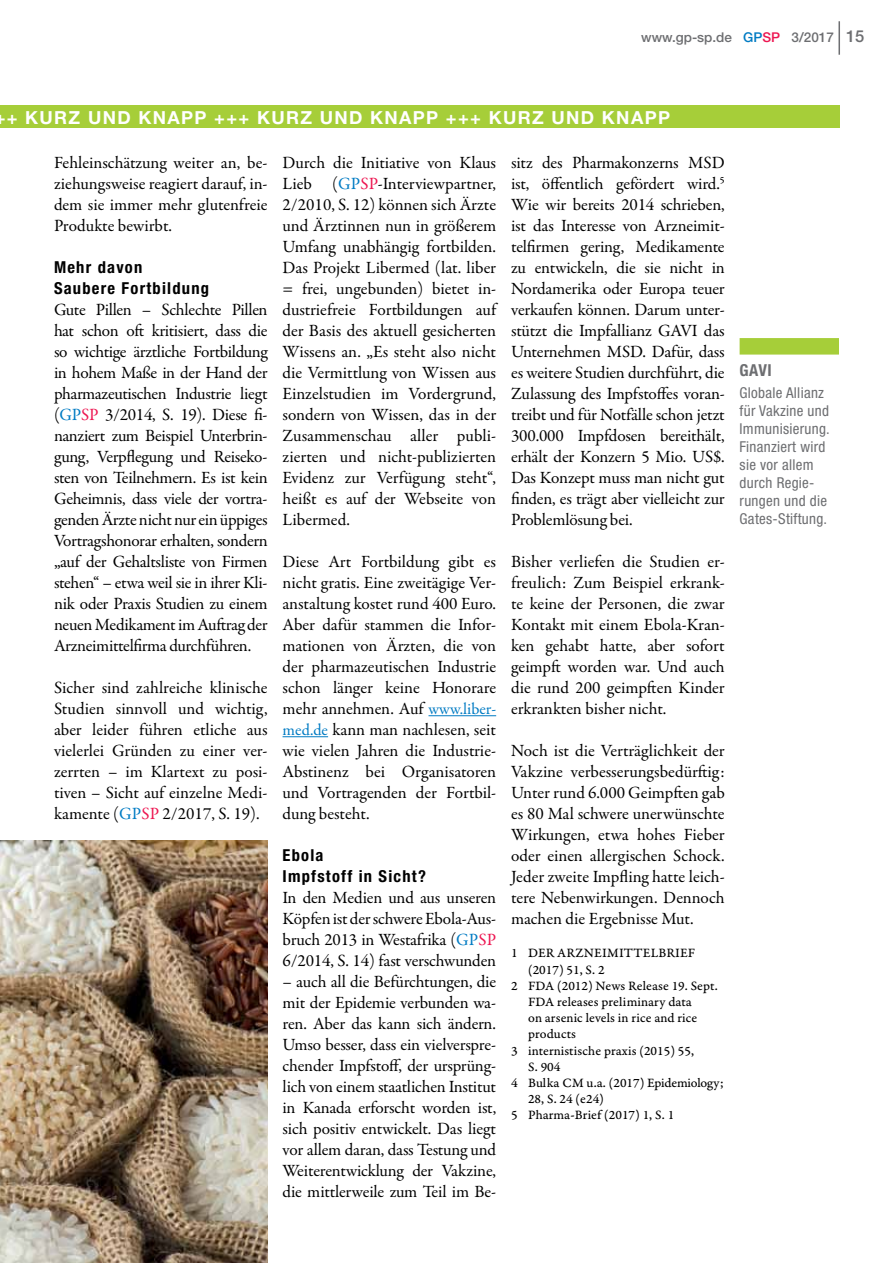
<style>
.page{position:relative;width:893px;height:1263px;background:#fff}
.page>*{position:absolute;margin:0;border:0;box-sizing:border-box;transform-origin:0 0}
.t1{font:700 18px "Helvetica Neue LT";letter-spacing:.075em;color:#fff}
.t2{font:17.25px/21px "Garamond Premr Pro";letter-spacing:-.01em;color:#000;text-align:justify}
.t3{font:700 condensed 16.5px/21px "Helvetica Neue LT";letter-spacing:.075em;color:#000}
.t4{font:700 condensed 16.5px "Helvetica Neue LT";color:#6d6e71}
.t5{font:condensed 15px/18px "Helvetica Neue LT";letter-spacing:.02em;color:#6d6e71}
.t6{font:13.5px "Garamond Premr Pro Capt";color:#000}
.t7{font:500 13.5px "Helvetica Neue LT";color:#6d6e71}
.s1{color:#007bc3}
.s2{color:#ed1651}
.s3{font-size:16.5px}
.s4{font-size:16.5px;color:#007bc3}
</style>
<div class="page">
<hr style="left:838px;top:21px;width:2px;height:34px;background:#6d6e71">
<div style="left:0;top:105px;width:840px;height:22px;background:#a6ce39"></div>
<hr style="left:428px;top:715px;width:68px;height:1px;background:#007bc3">
<hr style="left:283px;top:736px;width:45px;height:1px;background:#007bc3">
<div style="left:740px;top:338px;width:99px;height:17px;background:#a6ce39"></div>
<img style="left:0;top:840px;width:268px;height:423px">
<p class="t7" style="left:641px;top:29px;width:225px">www.gp-sp.de <span class="s1">GP</span><span class="s2">SP</span> 3/2017 <span class="s3">15</span></p>
<p class="t1" style="left:-5px;top:106px;width:677px">++ KURZ UND KNAPP +++ KURZ UND KNAPP +++ KURZ UND KNAPP</p>
<p class="t2" style="left:54px;top:152px;width:215px">Fehleinschätzung weiter an, be&shy;ziehungsweise reagiert darauf, in&shy;dem sie immer mehr glutenfreie Produkte bewirbt.</p>
<p class="t3" style="left:54px;top:256px;width:157px">Mehr davon<br>Saubere Fortbildung</p>
<p class="t2" style="left:54px;top:299px;width:215px">Gute Pillen – Schlechte Pillen hat schon oft kritisiert, dass die so wichtige ärztliche Fortbildung in hohem Maße in der Hand der pharmazeutischen Industrie liegt (<span class="s1">GP</span><span class="s2">SP</span> 3/2014, S. 19). Diese fi&shy;nanziert zum Beispiel Unterbrin&shy;gung, Verpflegung und Reiseko&shy;sten von Teilnehmern. Es ist kein Geheimnis, dass viele der vortra&shy;genden Ärzte nicht nur ein üppiges Vortragshonorar erhalten, sondern „auf der Gehaltsliste von Firmen stehen“ – etwa weil sie in ihrer Kli&shy;nik oder Praxis Studien zu einem neuen Medikament im Auftrag der Arzneimittelfirma durchführen.</p>
<p class="t2" style="left:54px;top:677px;width:215px">Sicher sind zahlreiche klinische Studien sinnvoll und wichtig, aber leider führen etliche aus vielerlei Gründen zu einer ver&shy;zerrten – im Klartext zu posi&shy;tiven – Sicht auf einzelne Medi&shy;kamente (<span class="s1">GP</span><span class="s2">SP</span> 2/2017, S. 19).</p>
<p class="t2" style="left:511px;top:152px;width:215px">sitz des Pharmakonzerns MSD ist, öffentlich gefördert wird.<sup>5<br></sup>Wie wir bereits 2014 schrieben, ist das Interesse von Arzneimit&shy;telfirmen gering, Medikamente zu entwickeln, die sie nicht in Nordamerika oder Europa teuer verkaufen können. Darum unter&shy;stützt die Impfallianz GAVI das Unternehmen MSD. Dafür, dass es weitere Studien durchführt, die Zulassung des Impfstoffes voran&shy;treibt und für Notfälle schon jetzt 300.000 Impfdosen bereithält, erhält der Konzern 5 Mio. US$.<br>Das Konzept muss man nicht gut finden, es trägt aber vielleicht zur Problemlösung bei.</p>
<p class="t2" style="left:511px;top:551px;width:215px">Bisher verliefen die Studien er&shy;freulich: Zum Beispiel erkrank&shy;te keine der Personen, die zwar Kontakt mit einem Ebola-Kran&shy;ken gehabt hatte, aber sofort geimpft worden war. Und auch die rund 200 geimpften Kinder erkrankten bisher nicht.</p>
<p class="t2" style="left:511px;top:740px;width:215px">Noch ist die Verträglichkeit der Vakzine verbesserungsbedürftig:<br>Unter rund 6.000 Geimpften gab es 80 Mal schwere unerwünschte Wirkungen, etwa hohes Fieber oder einen allergischen Schock.<br>Jeder zweite Impfling hatte leich&shy;tere Nebenwirkungen. Dennoch machen die Ergebnisse Mut.</p>
<p class="t6" style="left:511px;top:945px;width:186px">1 DER ARZNEIMITTELBRIEF</p>
<p class="t6" style="left:528px;top:961px;width:78px">(2017) 51, S. 2</p>
<p class="t6" style="left:511px;top:978px;width:208px">2 FDA (2012) News Release 19. Sept.</p>
<p class="t6" style="left:528px;top:994px;width:165px">FDA releases preliminary data</p>
<p class="t6" style="left:528px;top:1010px;width:171px">on arsenic levels in rice and rice</p>
<p class="t6" style="left:528px;top:1026px;width:49px">products</p>
<p class="t6" style="left:511px;top:1042px;width:184px">3 internistische praxis (2015) 55,</p>
<p class="t6" style="left:528px;top:1059px;width:34px">S. 904</p>
<p class="t6" style="left:511px;top:1075px;width:214px">4 Bulka CM u.a. (2017) Epidemiology;</p>
<p class="t6" style="left:528px;top:1091px;width:77px">28, S. 24 (e24)</p>
<p class="t6" style="left:511px;top:1107px;width:165px">5 Pharma-Brief (2017) 1, S. 1</p>
<p class="t2" style="left:283px;top:152px;width:215px">Durch die Initiative von Klaus Lieb (<span class="s1">GP</span><span class="s2">SP</span>-Interviewpartner, 2/2010, S. 12) können sich Ärzte und Ärztinnen nun in größerem Umfang unabhängig fortbilden.<br>Das Projekt Libermed (lat. liber = frei, ungebunden) bietet in&shy;dustriefreie Fortbildungen auf der Basis des aktuell gesicherten Wissens an. „Es steht also nicht die Vermittlung von Wissen aus Einzelstudien im Vordergrund, sondern von Wissen, das in der Zusammenschau aller publi&shy;zierten und nicht-publizierten Evidenz zur Verfügung steht“, heißt es auf der Webseite von Libermed.</p>
<p class="t2" style="left:283px;top:551px;width:215px">Diese Art Fortbildung gibt es nicht gratis. Eine zweitägige Ver&shy;anstaltung kostet rund 400 Euro.<br>Aber dafür stammen die Infor&shy;mationen von Ärzten, die von der pharmazeutischen Industrie schon länger keine Honorare mehr annehmen. Auf <span class="s4">www.liber&shy;med.de</span> kann man nachlesen, seit wie vielen Jahren die Industrie-Abstinenz bei Organisatoren und Vortragenden der Fortbil&shy;dung besteht.</p>
<p class="t3" style="left:283px;top:844px;width:145px">Ebola<br>Impfstoff in Sicht?</p>
<p class="t2" style="left:283px;top:887px;width:215px">In den Medien und aus unseren Köpfen ist der schwere Ebola-Aus&shy;bruch 2013 in Westafrika (<span class="s1">GP</span><span class="s2">SP </span>6/2014, S. 14) fast verschwunden</p>
<p class="t2" style="left:283px;top:971px;width:215px">– auch all die Befürchtungen, die mit der Epidemie verbunden wa&shy;ren. Aber das kann sich ändern.<br>Umso besser, dass ein vielverspre&shy;chender Impfstoff, der ursprüng&shy;lich von einem staatlichen Institut in Kanada erforscht worden ist, sich positiv entwickelt. Das liegt vor allem daran, dass Testung und Weiterentwicklung der Vakzine, die mittlerweile zum Teil im Be-</p>
<p class="t4" style="left:740px;top:360px;width:32px">GAVI</p>
<p class="t5" style="left:740px;top:384px;width:92px">Globale Allianz für Vakzine und<br>Immunisierung.<br>Finanziert wird sie vor allem durch Regie&shy;rungen und die<br>Gates-Stiftung.</p>
</div>
